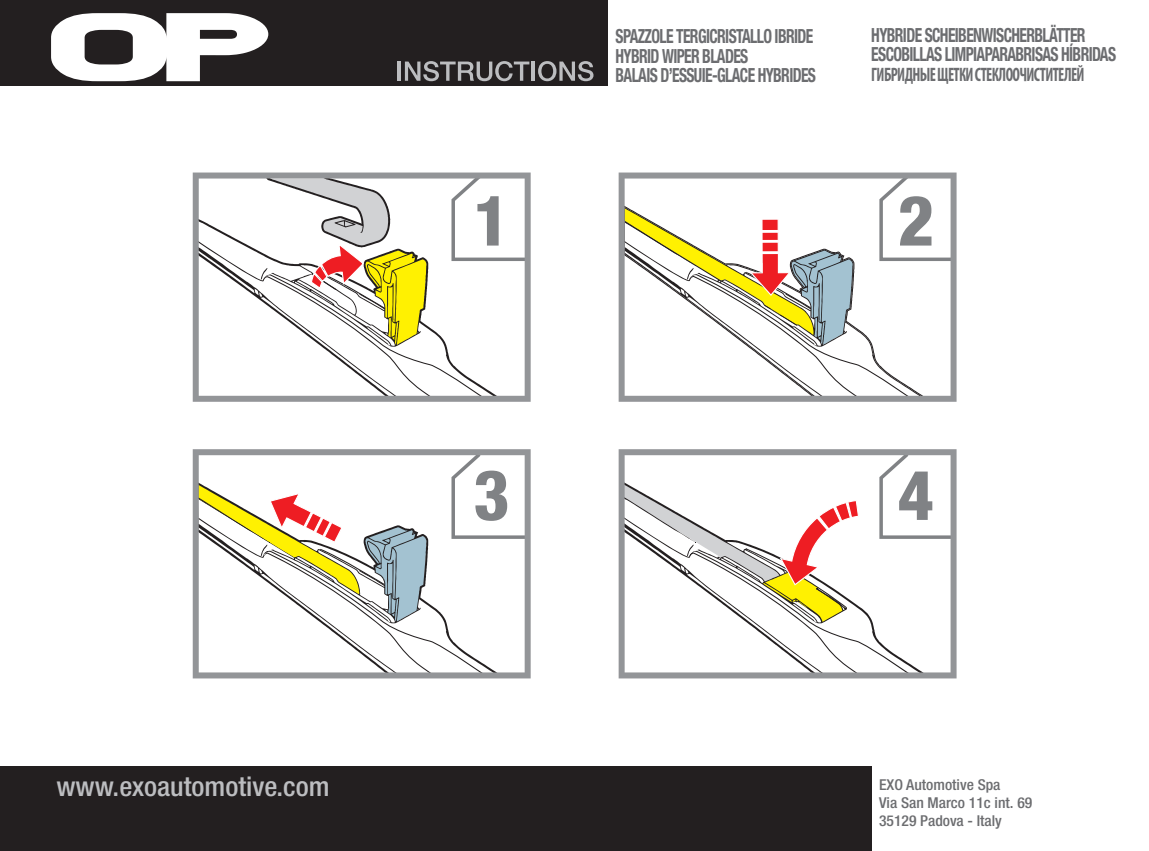
<style>
.page{position:relative;width:1149px;height:851px;background:#fff}
.page>*{position:absolute;margin:0;border:0;box-sizing:border-box;transform-origin:0 0}
.t1{font:800 condensed 69.6px "Helvetica Neue LT Std";color:#808285}
.t2{font:500 condensed 27px "Helvetica Neue LT Std";color:#bcbdc0;scale:1.04 1}
.t3{font:700 condensed 19.5px/19.5px "Helvetica Neue LT Std";letter-spacing:-.04em;color:#6c6d70;scale:.8 1}
.t4{font:700 condensed 19.5px "Myriad Pro";letter-spacing:-.04em;color:#6c6d70;scale:.8 1}
.t5{font:500 condensed 15px/18px "Helvetica Neue LT Std";color:#6c6d70;scale:1.04 1}
</style>
<div class="page">
<div style="left:0;top:0;width:607px;height:85px;background:#231f20"></div>
<svg style="left:51px;top:13px;width:217px;height:68px"></svg>
<hr style="left:397px;top:62px;width:4px;height:19px;background:#bcbdc0">
<svg style="left:405px;top:61px;width:124px;height:20px"></svg>
<hr style="left:531px;top:62px;width:4px;height:19px;background:#bcbdc0">
<svg style="left:538px;top:61px;width:55px;height:20px"></svg>
<div style="left:0;top:765px;width:871px;height:85px;background:#231f20"></div>
<svg style="left:193px;top:172px;width:337px;height:230px"></svg>
<svg style="left:618px;top:172px;width:338px;height:230px"></svg>
<svg style="left:193px;top:449px;width:337px;height:229px"></svg>
<svg style="left:618px;top:449px;width:338px;height:229px"></svg>
<h2 class="t2" style="left:56px;top:769px;width:264px">www.exoautomotive.com</h2>
<h1 class="t1" style="left:473px;top:178px;width:38px">1</h1>
<h1 class="t1" style="left:473px;top:452px;width:38px">3</h1>
<p class="t3" style="left:615px;top:26px;width:252px">SPAZZOLE TERGICRISTALLO IBRIDE<br>HYBRID WIPER BLADES<br>BALAIS D’ESSUIE-GLACE HYBRIDES</p>
<p class="t3" style="left:871px;top:25px;width:307px">HYBRIDE SCHEIBENWISCHERBLÄTTER<br>ESCOBILLAS LIMPIAPARABRISAS HÍBRIDAS</p>
<p class="t4" style="left:871px;top:64px;width:268px">ГИБРИДНЫЕ ЩЕТКИ СТЕКЛООЧИСТИТЕЛЕЙ</p>
<h1 class="t1" style="left:897px;top:178px;width:38px">2</h1>
<h1 class="t1" style="left:897px;top:452px;width:38px">4</h1>
<p class="t5" style="left:878px;top:775px;width:149px">EXO Automotive Spa<br>Via San Marco 11c int. 69<br>35129 Padova - Italy</p>
</div>
